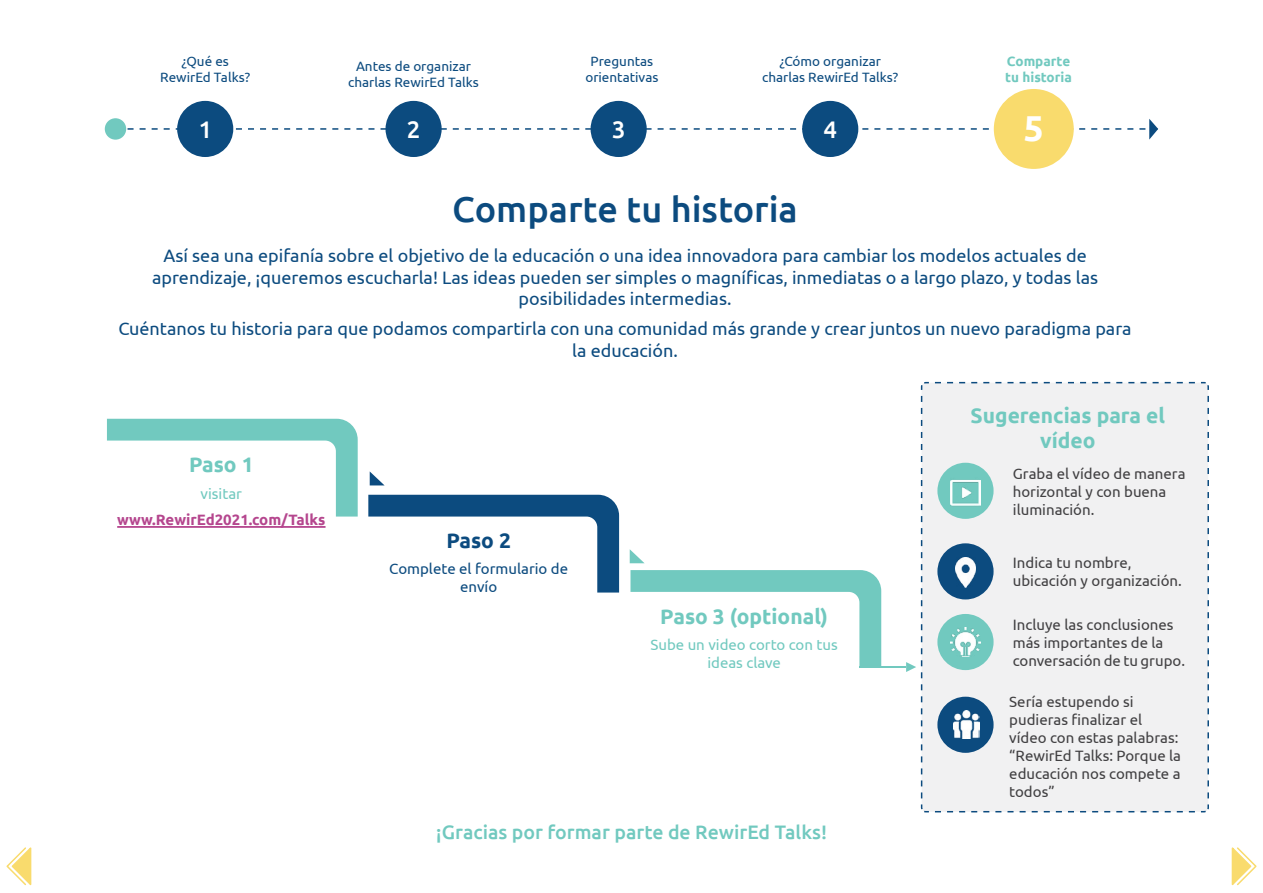
<style>
.page{position:relative;width:1263px;height:893px;background:#fff}
.page>*{position:absolute;margin:0;border:0;box-sizing:border-box;transform-origin:0 0}
.t1{font:500 36px "Ubuntu";color:#0c4b7f}
.t2{font:700 36px "Ubuntu";color:#fff}
.t3{font:500 24px "Ubuntu";color:#fff}
.t4{font:700 21px/25.2px "Ubuntu";color:#71c9bf;text-align:center}
.t5{font:700 21px "Ubuntu";color:#0c4b7f}
.t6{font:500 19.5px "Ubuntu";color:#71c9bf}
.t7{font:18px/21.6px "Ubuntu";color:#0c4b7f;text-align:center}
.t8{font:15px/18px "Ubuntu";color:#414042}
.t9{font:15px/18px "Ubuntu";color:#71c9bf;text-align:center}
.t10{font:15px/18px "Ubuntu";color:#0c4b7f;text-align:center}
.t11{font:700 15px "Ubuntu";color:#b5468e}
.t12{font:13.5px/16.2px "Ubuntu";color:#0c4b7f;text-align:center}
.t13{font:700 13.5px/16.2px "Ubuntu";color:#71c9bf}
</style>
<div class="page">
<div style="left:920px;top:381px;width:289px;height:432px;background:#f1f1f2"></div>
<div style="left:937px;top:463px;width:56px;height:56px;background:#71c9bf;border-radius:50%"></div>
<img style="left:950px;top:480px;width:30px;height:26px">
<div style="left:937px;top:543px;width:56px;height:56px;background:#0c4b7f;border-radius:50%"></div>
<img style="left:955px;top:558px;width:21px;height:29px">
<div style="left:937px;top:614px;width:56px;height:56px;background:#71c9bf;border-radius:50%"></div>
<img style="left:950px;top:627px;width:30px;height:30px">
<div style="left:937px;top:697px;width:56px;height:56px;background:#0c4b7f;border-radius:50%"></div>
<img style="left:954px;top:711px;width:25px;height:28px">
<hr style="left:117px;top:526px;width:209px;height:2px;background:#b5468e">
<svg style="left:370px;top:471px;width:14px;height:14px"></svg>
<svg style="left:630px;top:549px;width:14px;height:14px"></svg>
<svg style="left:107px;top:419px;width:251px;height:98px"></svg>
<svg style="left:630px;top:570px;width:251px;height:96px"></svg>
<svg style="left:368px;top:495px;width:251px;height:98px"></svg>
<hr style="left:859px;top:666px;width:47px;height:2px;background:#71c9bf">
<svg style="left:906px;top:396px;width:16px;height:405px"></svg>
<div style="left:105px;top:118px;width:21px;height:22px;background:#71c9bf;border-radius:50%"></div>
<svg style="left:115px;top:119px;width:1043px;height:21px"></svg>
<div style="left:994px;top:89px;width:80px;height:80px;background:#f9db6d;border-radius:50%"></div>
<div style="left:385px;top:101px;width:57px;height:56px;background:#0c4b7f;border-radius:50%"></div>
<div style="left:591px;top:101px;width:56px;height:56px;background:#0c4b7f;border-radius:50%"></div>
<div style="left:802px;top:101px;width:56px;height:56px;background:#0c4b7f;border-radius:50%"></div>
<div style="left:177px;top:101px;width:56px;height:56px;background:#0c4b7f;border-radius:50%"></div>
<svg style="left:6px;top:847px;width:26px;height:39px"></svg>
<svg style="left:1231px;top:847px;width:26px;height:39px"></svg>
<p class="t12" style="left:160px;top:52px;width:91px">¿Qué es<br>RewirEd Talks?</p>
<h2 class="t3" style="left:198px;top:114px;width:15px">1</h2>
<p class="t12" style="left:348px;top:58px;width:132px">Antes de organizar charlas RewirEd Talks</p>
<h2 class="t3" style="left:407px;top:114px;width:15px">2</h2>
<p class="t12" style="left:585px;top:52px;width:75px">Preguntas orientativas</p>
<h2 class="t3" style="left:612px;top:114px;width:15px">3</h2>
<p class="t12" style="left:762px;top:52px;width:138px">¿Cómo organizar charlas RewirEd Talks?</p>
<h2 class="t3" style="left:823px;top:114px;width:15px">4</h2>
<p class="t13" style="left:1005px;top:53px;width:68px">Comparte tu historia</p>
<h1 class="t2" style="left:1023px;top:107px;width:22px">5</h1>
<h1 class="t1" style="left:452px;top:187px;width:347px">Comparte tu historia</h1>
<p class="t7" style="left:152px;top:244px;width:947px">Así sea una epifanía sobre el objetivo de la educación o una idea innovadora para cambiar los modelos actuales de aprendizaje, ¡queremos escucharla! Las ideas pueden ser simples o magníficas, inmediatas o a largo plazo, y todas las posibilidades intermedias.</p>
<p class="t7" style="left:118px;top:318px;width:1015px">Cuéntanos tu historia para que podamos compartirla con una comunidad más grande y crear juntos un nuevo paradigma para la educación.</p>
<p class="t4" style="left:189px;top:452px;width:66px">Paso 1</p>
<p class="t9" style="left:201px;top:484px;width:43px">visitar</p>
<p class="t11" style="left:117px;top:511px;width:210px">www.RewirEd2021.com/Talks</p>
<p class="t5" style="left:446px;top:527px;width:66px">Paso 2</p>
<p class="t10" style="left:389px;top:559px;width:180px">Complete el formulario de envío</p>
<p class="t4" style="left:660px;top:603px;width:169px">Paso 3 (optional)</p>
<p class="t9" style="left:650px;top:635px;width:189px">Sube un video corto con tus ideas clave</p>
<p class="t6" style="left:436px;top:820px;width:393px">¡Gracias por formar parte de RewirEd Talks!</p>
<p class="t4" style="left:971px;top:402px;width:196px">Sugerencias para el vídeo</p>
<p class="t8" style="left:1013px;top:464px;width:174px">Graba el vídeo de manera horizontal y con buena iluminación.</p>
<p class="t8" style="left:1013px;top:554px;width:171px">Indica tu nombre, ubicación y organización.</p>
<p class="t8" style="left:1013px;top:615px;width:174px">Incluye las conclusiones más importantes de la conversación de tu grupo.</p>
<p class="t8" style="left:1009px;top:692px;width:173px">Sería estupendo si pudieras finalizar el vídeo con estas palabras: “RewirEd Talks: Porque la educación nos compete a todos”</p>
</div>
